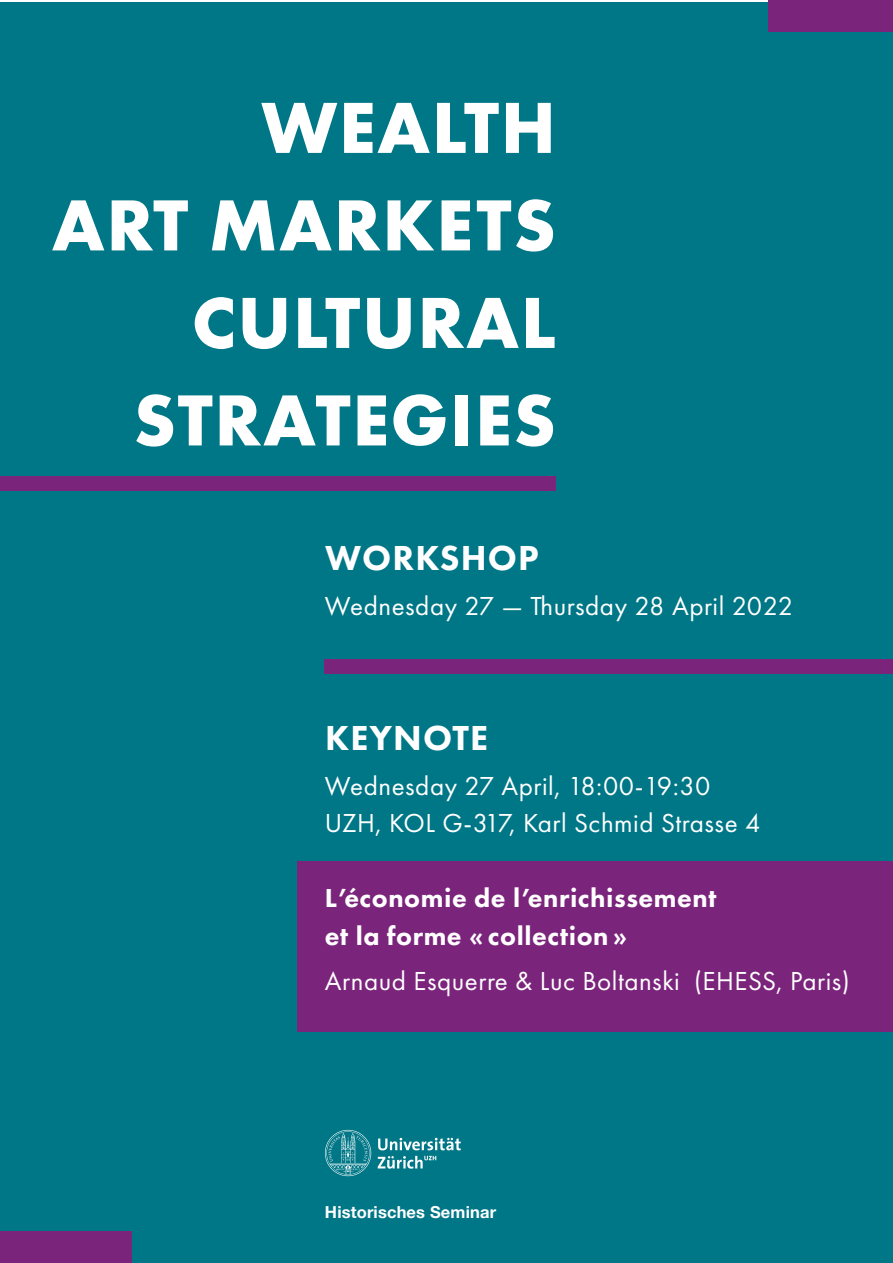
<style>
.page{position:relative;width:893px;height:1263px;background:#fff}
.page>*{position:absolute;margin:0;border:0;box-sizing:border-box;transform-origin:0 0}
.t1{font:700 75px/97.5px "Futura PT";letter-spacing:.02em;color:#fff;text-align:right}
.t2{font:800 36px "Futura PT";letter-spacing:.03em;color:#fff}
.t3{font:27px "Futura PT";letter-spacing:.02em;color:#fff}
.t4{font:800 27px "Futura PT";letter-spacing:.02em;color:#fff}
.t5{font:700 16.5px "Helvetica Neue";letter-spacing:.01em;color:#fff}
</style>
<div class="page">
<div style="left:0;top:3px;width:893px;height:1260px;background:#007787"></div>
<div style="left:298px;top:861px;width:595px;height:170px;background:#7b247c"></div>
<div style="left:0;top:477px;width:556px;height:14px;background:#7b247c"></div>
<div style="left:325px;top:659px;width:568px;height:14px;background:#7b247c"></div>
<div style="left:769px;top:0;width:124px;height:32px;background:#7b247c"></div>
<div style="left:0;top:1232px;width:132px;height:31px;background:#7b247c"></div>
<svg style="left:325px;top:1130px;width:136px;height:46px"></svg>
<p class="t1" style="left:261px;top:77px;width:296px">WEALTH</p>
<p class="t1" style="left:52px;top:175px;width:506px">ART MARKETS</p>
<p class="t1" style="left:133px;top:272px;width:424px">CULTURAL<br>STRATEGIES</p>
<p class="t2" style="left:325px;top:535px;width:215px">WORKSHOP</p>
<p class="t3" style="left:325px;top:590px;width:470px">Wednesday 27 — Thursday 28 April 2022</p>
<p class="t2" style="left:325px;top:715px;width:165px">KEYNOTE</p>
<p class="t3" style="left:325px;top:770px;width:387px">Wednesday 27 April, 18:00-19:30</p>
<p class="t3" style="left:325px;top:807px;width:437px">UZH, KOL G-317, Karl Schmid Strasse 4</p>
<p class="t4" style="left:325px;top:881px;width:393px">L’économie de l’enrichissement</p>
<p class="t4" style="left:325px;top:919px;width:304px">et la forme « collection »</p>
<p class="t3" style="left:325px;top:965px;width:526px">Arnaud Esquerre &amp; Luc Boltanski (EHESS, Paris)</p>
<p class="t5" style="left:325px;top:1200px;width:173px">Historisches Seminar</p>
</div>
